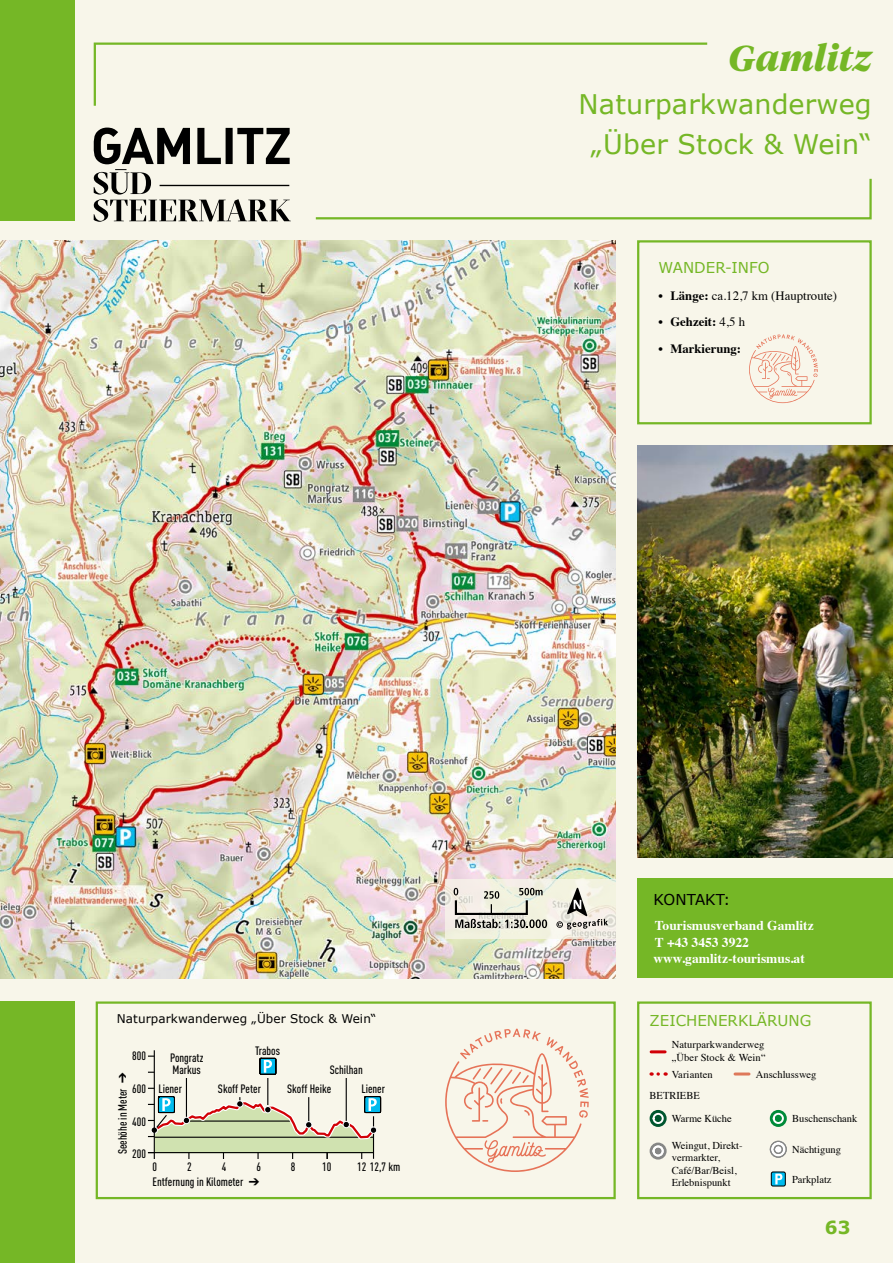
<style>
.page{position:relative;width:893px;height:1263px;background:#f8f6ea}
.page>*{position:absolute;margin:0;border:0;box-sizing:border-box;transform-origin:0 0}
.t1{font:italic 700 36px "Tiempos Headline";letter-spacing:.005em;color:#75b726}
.t2{font:27px/40px "Verdana";letter-spacing:.005em;color:#75b726;text-align:center}
.t3{font:700 18px "Verdana";color:#75b726}
.t4{font:15px "Verdana";color:#75b726}
.t5{font:15px "Verdana";color:#000}
.t6{font:700 13.5px/16.5px "Times";color:#fff}
.t7{font:12.75px "Times";color:#000}
.t8{font:700 12.75px "Times";color:#000}
.t9{font:500 12px/12px "DIN Cond";color:#000}
.t10{font:12px "Verdana";letter-spacing:.005em;color:#000}
.t11{font:10.5px/12.6px "Times";color:#000}
.s1{font-weight:700}
.s2{font-weight:400}
</style>
<div class="page">
<hr style="left:154px;top:1050px;width:1px;height:109px;background:#000">
<svg style="left:148px;top:1055px;width:234px;height:104px"></svg>
<img style="left:0;top:240px;width:616px;height:738px">
<svg style="left:445px;top:879px;width:171px;height:59px;fill:#f3f1e1"></svg>
<svg style="left:556px;top:887px;width:52px;height:42px"></svg>
<svg style="left:454px;top:888px;width:93px;height:40px"></svg>
<div style="left:771px;top:1172px;width:14px;height:14px;background:#0be;border-radius:2px"></div>
<div style="left:771px;top:1171px;width:15px;height:15px;border:1px solid #000;border-radius:2px"></div>
<svg style="left:775px;top:1173px;width:7px;height:11px"></svg>
<hr style="left:651px;top:1050px;width:14px;height:3px;background:#d10007">
<svg style="left:658px;top:1072px;width:8px;height:4px"></svg>
<div style="left:637px;top:1001px;width:235px;height:198px;border:2px solid #75b726"></div>
<div style="left:96px;top:1001px;width:520px;height:198px;border:2px solid #75b726"></div>
<svg style="left:650px;top:1110px;width:17px;height:17px"></svg>
<div style="left:653px;top:1113px;width:11px;height:11px;border:2px solid #fff;border-radius:50%"></div>
<svg style="left:770px;top:1110px;width:17px;height:17px"></svg>
<div style="left:773px;top:1113px;width:11px;height:11px;border:2px solid #fff;border-radius:50%"></div>
<svg style="left:770px;top:1141px;width:16px;height:16px"></svg>
<div style="left:770px;top:1141px;width:17px;height:17px;border:1px solid #868786;border-radius:50%"></div>
<div style="left:774px;top:1145px;width:9px;height:9px;border:1px solid #868786;border-radius:50%"></div>
<svg style="left:650px;top:1142px;width:17px;height:17px"></svg>
<div style="left:653px;top:1145px;width:11px;height:11px;border:2px solid #fff;border-radius:50%"></div>
<div style="left:637px;top:240px;width:235px;height:184px;border:2px solid #75b726"></div>
<hr style="left:735px;top:1072px;width:14px;height:3px;background:#de785a">
<img style="left:637px;top:446px;width:256px;height:411px">
<div style="left:0;top:1001px;width:74px;height:262px;background:#75b726"></div>
<div style="left:0;top:0;width:74px;height:221px;background:#75b726"></div>
<svg style="left:93px;top:42px;width:615px;height:64px"></svg>
<svg style="left:749px;top:334px;width:69px;height:69px"></svg>
<svg style="left:445px;top:1029px;width:144px;height:143px"></svg>
<div style="left:637px;top:879px;width:256px;height:99px;background:#75b726"></div>
<svg style="left:94px;top:128px;width:197px;height:94px"></svg>
<svg style="left:315px;top:178px;width:557px;height:42px"></svg>
<h1 class="t1" style="left:728px;top:33px;width:145px">Gamlitz</h1>
<h2 class="t2" style="left:579px;top:83px;width:295px">N aturparkwanderweg „Über Stock &amp; Wein“</h2>
<h3 class="t4" style="left:658px;top:258px;width:113px">Wander-Info</h3>
<p class="t7" style="left:658px;top:283px;width:180px"><span class="s1">• Länge:</span> ca.12,7 km (Hauptroute)</p>
<p class="t8" style="left:658px;top:309px;width:88px">• Gehzeit: <span class="s2">4,5 h</span></p>
<p class="t8" style="left:658px;top:336px;width:84px">• Markierung:</p>
<p class="t10" style="left:117px;top:1011px;width:261px">N aturparkwanderweg „Über Stock &amp; Wein“</p>
<p class="t9" style="left:132px;top:1050px;width:15px">800</p>
<p class="t9" style="left:132px;top:1082px;width:15px">600</p>
<p class="t9" style="left:132px;top:1115px;width:15px">400</p>
<p class="t9" style="left:132px;top:1147px;width:15px">200</p>
<p class="t9" style="left:116px;top:1154px;width:84px;rotate:-90deg">Seehöhe in Meter ➔</p>
<p class="t9" style="left:255px;top:1044px;width:26px">Trabos</p>
<p class="t9" style="left:218px;top:1082px;width:44px">Skoff Peter</p>
<p class="t9" style="left:170px;top:1051px;width:35px">Pongratz<br>Markus</p>
<p class="t9" style="left:287px;top:1060px;width:77px;line-height:18.8px;text-indent:43px">Schilhan<br>Skoff Heike</p>
<p class="t9" style="left:158px;top:1082px;width:25px">Liener</p>
<p class="t9" style="left:361px;top:1082px;width:25px">Liener</p>
<p class="t9" style="left:152px;top:1160px;width:6px">0</p>
<p class="t9" style="left:187px;top:1160px;width:6px">2</p>
<p class="t9" style="left:222px;top:1160px;width:6px">4</p>
<p class="t9" style="left:256px;top:1160px;width:6px">6</p>
<p class="t9" style="left:291px;top:1160px;width:6px">8</p>
<p class="t9" style="left:322px;top:1160px;width:11px">10</p>
<p class="t9" style="left:357px;top:1160px;width:45px">12 12,7 km</p>
<p class="t9" style="left:152px;top:1176px;width:108px">Entfernung in Kilometer ➔</p>
<h3 class="t5" style="left:653px;top:890px;width:78px">Kontakt:</h3>
<p class="t6" style="left:653px;top:916px;width:162px">Tourismusverband Gamlitz<br>T +43 3453 3922 www.gamlitz-tourismus.at</p>
<h3 class="t4" style="left:650px;top:1011px;width:163px">Zeichenerklärung</h3>
<p class="t11" style="left:672px;top:1038px;width:95px">Naturparkwanderweg „Über Stock &amp; Wein“</p>
<p class="t11" style="left:650px;top:1063px;width:65px;line-height:21.3px;text-indent:22px">Varianten<br>Betriebe</p>
<p class="t11" style="left:672px;top:1112px;width:62px">Warme Küche</p>
<p class="t11" style="left:792px;top:1112px;width:67px">Buschenschank</p>
<p class="t11" style="left:672px;top:1138px;width:72px">Weingut, Direkt-</p>
<p class="t11" style="left:792px;top:1142px;width:50px">Nächtigung</p>
<p class="t11" style="left:672px;top:1150px;width:67px">vermarkter,<br>Café/Bar/Beisl,<br>Erlebnispunkt</p>
<p class="t11" style="left:756px;top:1067px;width:62px">Anschlussweg</p>
<p class="t11" style="left:792px;top:1172px;width:41px">Parkplatz</p>
<h3 class="t3" style="left:825px;top:1216px;width:27px">63</h3>
</div>
